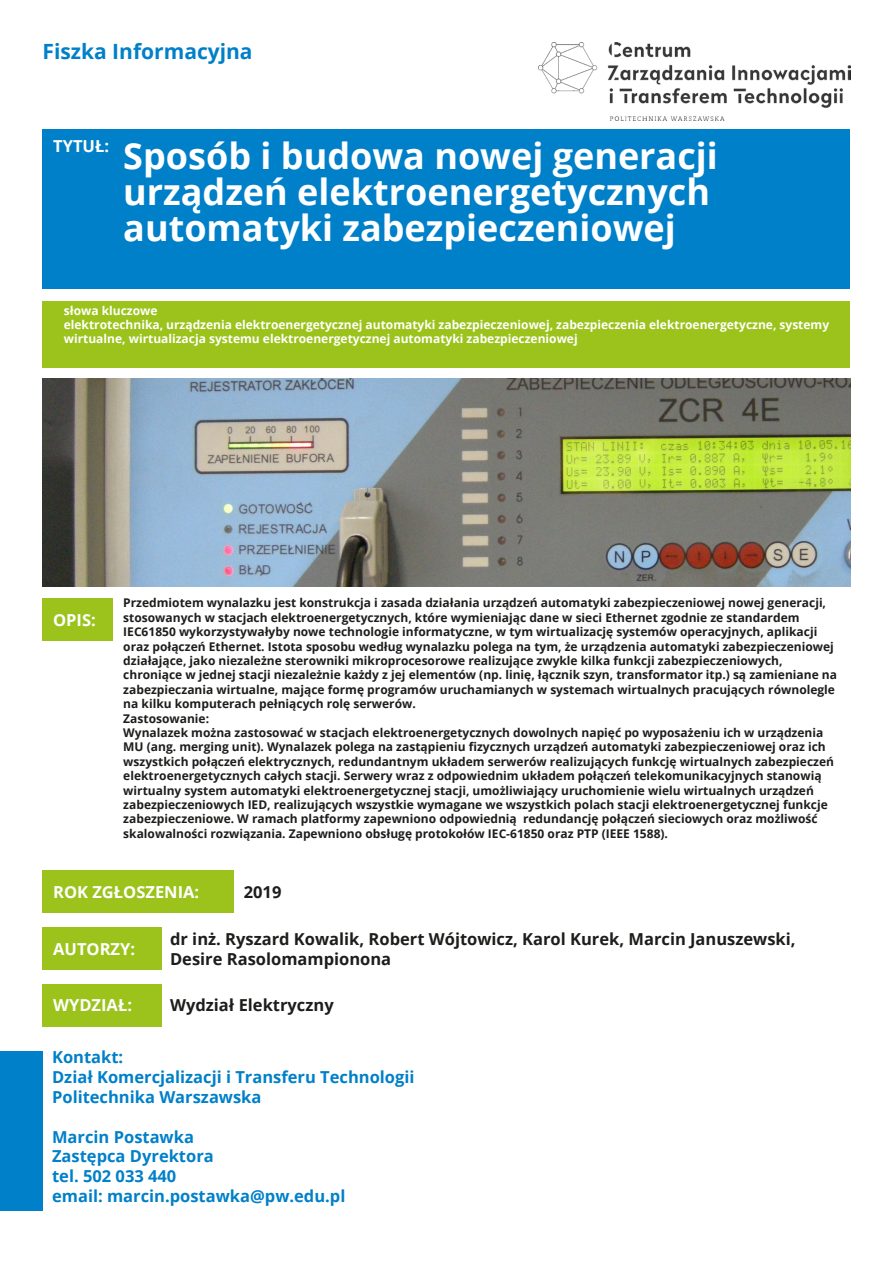
<style>
.page{position:relative;width:893px;height:1263px;background:#fff}
.page>*{position:absolute;margin:0;border:0;box-sizing:border-box;transform-origin:0 0}
.t1{font:700 36px/36px "Open Sans";color:#fff}
.t2{font:700 21px "Open Sans";color:#0080c9}
.t3{font:700 16.5px/19.8px "Open Sans";color:#0080c9}
.t4{font:700 16.5px/19.8px "Open Sans";color:#1d1d1b}
.t5{font:700 16.5px "Open Sans";color:#fff}
.t6{font:700 12px/14.4px "Open Sans";color:#1d1d1b}
.t7{font:700 12px/14.4px "Open Sans";color:#fff}
</style>
<div class="page">
<div style="left:43px;top:130px;width:807px;height:159px;background:#0080c9"></div>
<img style="left:539px;top:43px;width:311px;height:78px">
<div style="left:43px;top:301px;width:807px;height:66px;background:#9bc31c"></div>
<img style="left:43px;top:378px;width:807px;height:209px">
<div style="left:43px;top:598px;width:70px;height:43px;background:#9bc31c"></div>
<div style="left:43px;top:927px;width:119px;height:42px;background:#9bc31c"></div>
<div style="left:43px;top:984px;width:119px;height:42px;background:#9bc31c"></div>
<div style="left:43px;top:870px;width:191px;height:43px;background:#9bc31c"></div>
<div style="left:0;top:1051px;width:43px;height:159px;background:#0080c9"></div>
<p class="t2" style="left:43px;top:36px;width:212px">Fiszka Informacyjna</p>
<p class="t5" style="left:53px;top:134px;width:57px">TYTUŁ:</p>
<p class="t1" style="left:123px;top:137px;width:596px">Sposób i budowa nowej generacji urządzeń elektroenergetycznych automatyki zabezpieczeniowej</p>
<p class="t7" style="left:64px;top:303px;width:95px">słowa kluczowe</p>
<p class="t7" style="left:64px;top:317px;width:767px">elektrotechnika, urządzenia elektroenergetycznej automatyki zabezpieczeniowej, zabezpieczenia elektroenergetyczne, systemy wirtualne, wirtualizacja systemu elektroenergetycznej automatyki zabezpieczeniowej</p>
<p class="t5" style="left:53px;top:608px;width:44px">OPIS:</p>
<p class="t6" style="left:123px;top:595px;width:715px">Przedmiotem wynalazku jest konstrukcja i zasada działania urządzeń automatyki zabezpieczeniowej nowej generacji, stosowanych w stacjach elektroenergetycznych, które wymieniając dane w sieci Ethernet zgodnie ze standardem IEC61850 wykorzystywałyby nowe technologie informatyczne, w tym wirtualizację systemów operacyjnych, aplikacji oraz połączeń Ethernet. Istota sposobu według wynalazku polega na tym, że urządzenia automatyki zabezpieczeniowej działające, jako niezależne sterowniki mikroprocesorowe realizujące zwykle kilka funkcji zabezpieczeniowych, chroniące w jednej stacji niezależnie każdy z jej elementów (np. linię, łącznik szyn, transformator itp.) są zamieniane na zabezpieczania wirtualne, mające formę programów uruchamianych w systemach wirtualnych pracujących równolegle na kilku komputerach pełniących rolę serwerów.</p>
<p class="t6" style="left:123px;top:711px;width:87px">Zastosowanie:</p>
<p class="t6" style="left:123px;top:725px;width:712px">Wynalazek można zastosować w stacjach elektroenergetycznych dowolnych napięć po wyposażeniu ich w urządzenia MU (ang. merging unit). Wynalazek polega na zastąpieniu fizycznych urządzeń automatyki zabezpieczeniowej oraz ich wszystkich połączeń elektrycznych, redundantnym układem serwerów realizujących funkcję wirtualnych zabezpieczeń elektroenergetycznych całych stacji. Serwery wraz z odpowiednim układem połączeń telekomunikacyjnych stanowią wirtualny system automatyki elektroenergetycznej stacji, umożliwiający uruchomienie wielu wirtualnych urządzeń zabezpieczeniowych IED, realizujących wszystkie wymagane we wszystkich polach stacji elektroenergetycznej funkcje zabezpieczeniowe. W ramach platformy zapewniono odpowiednią redundancję połączeń sieciowych oraz możliwość skalowalności rozwiązania. Zapewniono obsługę protokołów IEC-61850 oraz PTP (IEEE 1588).</p>
<p class="t5" style="left:53px;top:880px;width:148px">ROK ZGŁOSZENIA:</p>
<p class="t4" style="left:244px;top:882px;width:39px">2019</p>
<p class="t5" style="left:53px;top:937px;width:83px">AUTORZY:</p>
<p class="t4" style="left:170px;top:928px;width:627px">dr inż. Ryszard Kowalik, Robert Wójtowicz, Karol Kurek, Marcin Januszewski,<br>Desire Rasolomampionona</p>
<p class="t5" style="left:53px;top:994px;width:80px">WYDZIAŁ:</p>
<p class="t4" style="left:170px;top:995px;width:165px">Wydział Elektryczny</p>
<p class="t3" style="left:52px;top:1047px;width:73px">Kontakt:</p>
<p class="t3" style="left:52px;top:1067px;width:364px">Dział Komercjalizacji i Transferu Technologii</p>
<p class="t3" style="left:52px;top:1087px;width:211px">Politechnika Warszawska</p>
<p class="t3" style="left:52px;top:1126px;width:143px">Marcin Postawka</p>
<p class="t3" style="left:52px;top:1146px;width:163px">Zastępca Dyrektora tel. 502 033 440</p>
<p class="t3" style="left:52px;top:1186px;width:295px">email: marcin.postawka@pw.edu.pl</p>
</div>
